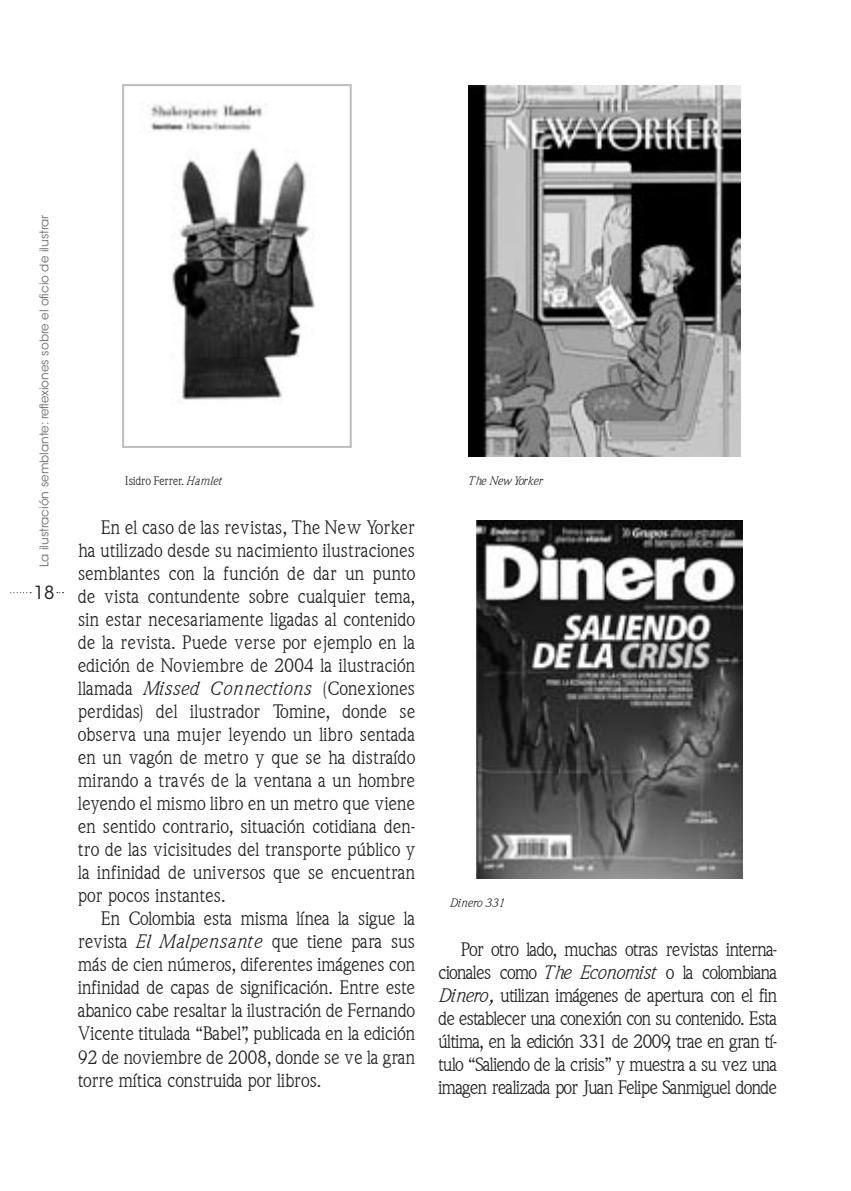
<style>
.page{position:relative;width:851px;height:1191px;background:#fff}
.page>*{position:absolute;margin:0;border:0;box-sizing:border-box;transform-origin:0 0}
.t1{font:19px/23px "Quintessence SSK";letter-spacing:.02em;color:#231f20;text-align:justify}
.t2{font:18px "ITC Avant Garde Std";color:#231f20}
.t3{font:12px "ITC Avant Garde Std";color:#6c6d70}
.t4{font:12px "Quintessence SSK Italic";color:#231f20}
.t5{font:12px "Quintessence SSK";color:#231f20}
.s1{font-family:"Quintessence SSK Italic"}
</style>
<div class="page">
<svg style="left:10px;top:592px;width:21px;height:1px"></svg>
<img style="left:148px;top:103px;width:168px;height:297px">
<div style="left:122px;top:84px;width:229px;height:364px;border:2px solid #bcbdc0"></div>
<img style="left:468px;top:85px;width:272px;height:372px">
<img style="left:476px;top:520px;width:266px;height:359px">
<p class="t3" style="left:37px;top:567px;width:354px;rotate:-90deg">La ilustración semblante: reflexiones sobre el oficio de ilustrar</p>
<p class="t2" style="left:34px;top:582px;width:22px">18</p>
<p class="t5" style="left:125px;top:474px;width:99px">Isidro Ferrer. <span class="s1">Hamlet</span></p>
<p class="t4" style="left:469px;top:474px;width:75px">The New Yorker</p>
<p class="t1" style="left:101px;top:516px;width:315px">En el caso de las revistas, The New Yorker</p>
<p class="t1" style="left:78px;top:539px;width:338px">ha utilizado desde su nacimiento ilustraciones</p>
<p class="t1" style="left:78px;top:562px;width:338px">semblantes con la función de dar un punto</p>
<p class="t1" style="left:78px;top:585px;width:338px">de vista contundente sobre cualquier tema,</p>
<p class="t1" style="left:78px;top:608px;width:338px">sin estar necesariamente ligadas al contenido</p>
<p class="t1" style="left:78px;top:631px;width:338px">de la revista. Puede verse por ejemplo en la</p>
<p class="t1" style="left:78px;top:654px;width:338px">edición de Noviembre de 2004 la ilustración</p>
<p class="t1" style="left:78px;top:677px;width:338px">llamada <span class="s1">Missed Connections</span> (Conexiones</p>
<p class="t1" style="left:78px;top:700px;width:338px">perdidas) del ilustrador Tomine, donde se</p>
<p class="t1" style="left:78px;top:723px;width:338px">observa una mujer leyendo un libro sentada</p>
<p class="t1" style="left:78px;top:746px;width:338px">en un vagón de metro y que se ha distraído</p>
<p class="t1" style="left:78px;top:769px;width:338px">mirando a través de la ventana a un hombre</p>
<p class="t1" style="left:78px;top:792px;width:338px">leyendo el mismo libro en un metro que viene</p>
<p class="t1" style="left:78px;top:815px;width:338px">en sentido contrario, situación cotidiana den-</p>
<p class="t1" style="left:78px;top:838px;width:338px">tro de las vicisitudes del transporte público y</p>
<p class="t1" style="left:78px;top:861px;width:338px">la infinidad de universos que se encuentran</p>
<p class="t1" style="left:78px;top:884px;width:149px">por pocos instantes.</p>
<p class="t1" style="left:101px;top:907px;width:315px">En Colombia esta misma línea la sigue la</p>
<p class="t1" style="left:78px;top:930px;width:338px">revista <span class="s1">El Malpensante</span> que tiene para sus</p>
<p class="t1" style="left:78px;top:953px;width:338px">más de cien números, diferentes imágenes con</p>
<p class="t1" style="left:78px;top:976px;width:338px">infinidad de capas de significación. Entre este</p>
<p class="t1" style="left:78px;top:999px;width:338px">abanico cabe resaltar la ilustración de Fernando</p>
<p class="t1" style="left:78px;top:1022px;width:338px">Vicente titulada “Babel”, publicada en la edición</p>
<p class="t1" style="left:78px;top:1045px;width:338px">92 de noviembre de 2008, donde se ve la gran</p>
<p class="t1" style="left:78px;top:1068px;width:244px">torre mítica construida por libros.</p>
<p class="t4" style="left:449px;top:896px;width:57px">Dinero 331</p>
<p class="t1" style="left:438px;top:938px;width:340px;text-indent:23px">Por otro lado, muchas otras revistas interna&shy;cionales como <span class="s1">The Economist</span> o la colombiana <span class="s1">Dinero,</span> utilizan imágenes de apertura con el fin de establecer una conexión con su contenido. Esta última, en la edición 331 de 2009, trae en gran tí&shy;tulo “Saliendo de la crisis” y muestra a su vez una imagen realizada por Juan Felipe Sanmiguel donde</p>
</div>
